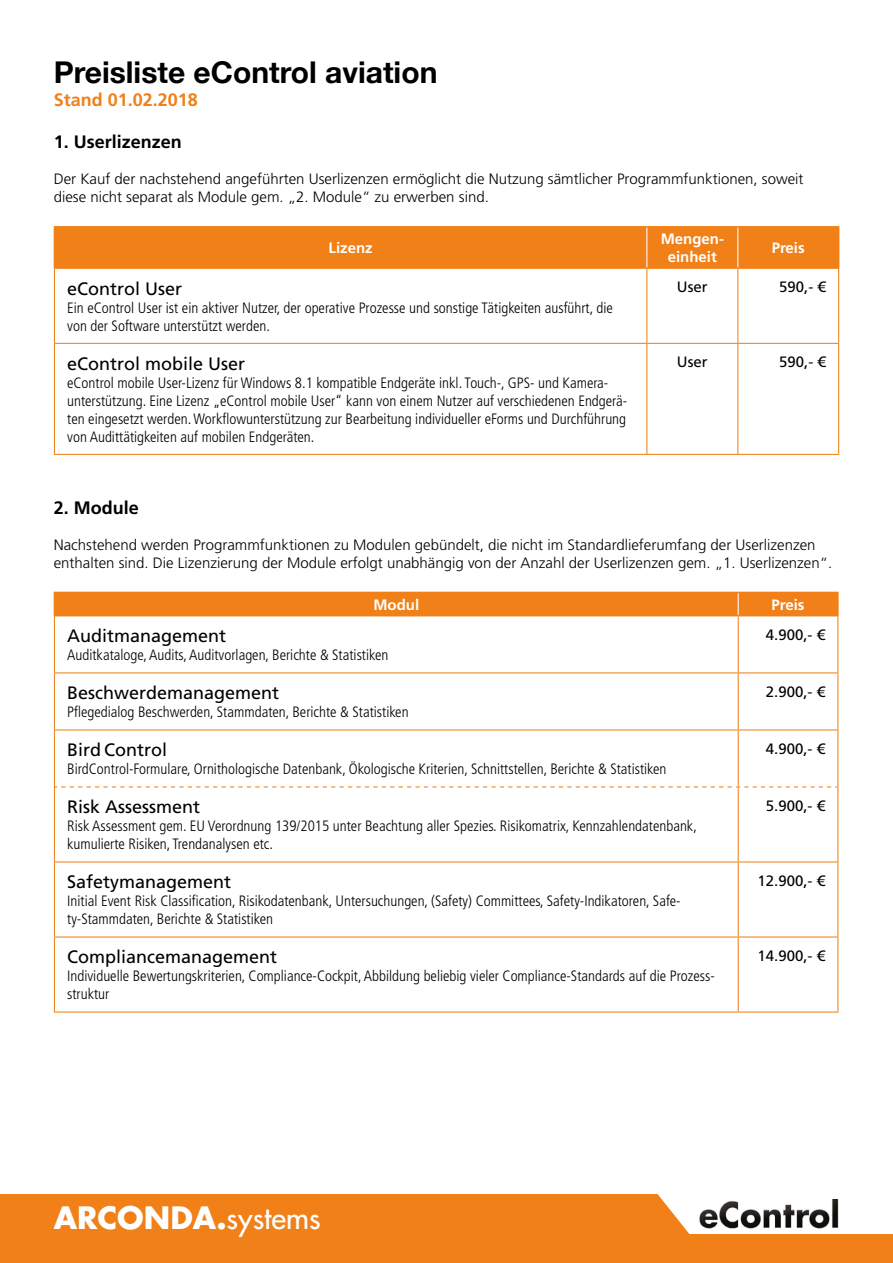
<style>
.page{position:relative;width:893px;height:1263px;background:#fff}
.page>*{position:absolute;margin:0;border:0;box-sizing:border-box;transform-origin:0 0}
.t1{font:700 30px "Helvetica Neue";color:#000}
.t2{font:700 30px "Futura Std";color:#fff}
.t3{font:18px "Frutiger LT Std";color:#000}
.t4{font:700 18px "Frutiger LT Std";color:#000}
.t5{font:700 18px "Frutiger LT Std";color:#f08017}
.t6{font:300 condensed 15px/18px "Frutiger LT Std";color:#000}
.t7{font:300 15px/18px "Frutiger LT Std";color:#000}
.t8{font:15px "Frutiger LT Std";color:#000}
.t9{font:700 15px/18px "Frutiger LT Std";color:#fff;text-align:center}
.s1{font-weight:500}
</style>
<div class="page">
<div style="left:0;top:1195px;width:893px;height:68px;background:#f08017"></div>
<svg style="left:609px;top:1194px;width:80px;height:39px"></svg>
<div style="left:689px;top:1110px;width:204px;height:123px;background:#fff"></div>
<img style="left:700px;top:1200px;width:139px;height:28px">
<div style="left:55px;top:228px;width:783px;height:39px;background:#f08017"></div>
<hr style="left:54px;top:226px;width:593px;height:2px;background:#f08017">
<hr style="left:54px;top:228px;width:1px;height:39px;background:#f08017">
<hr style="left:647px;top:226px;width:91px;height:2px;background:#f08017">
<hr style="left:738px;top:226px;width:101px;height:2px;background:#f08017">
<hr style="left:838px;top:228px;width:1px;height:39px;background:#f08017">
<hr style="left:54px;top:267px;width:593px;height:2px;background:#f08017">
<hr style="left:647px;top:267px;width:91px;height:2px;background:#f08017">
<hr style="left:738px;top:267px;width:101px;height:2px;background:#f08017">
<hr style="left:54px;top:269px;width:1px;height:74px;background:#f08017">
<hr style="left:646px;top:269px;width:1px;height:74px;background:#f08017">
<hr style="left:737px;top:269px;width:1px;height:74px;background:#f08017">
<hr style="left:838px;top:269px;width:1px;height:74px;background:#f08017">
<hr style="left:54px;top:343px;width:593px;height:1px;background:#f08017">
<hr style="left:54px;top:344px;width:1px;height:110px;background:#f08017">
<hr style="left:647px;top:343px;width:91px;height:1px;background:#f08017">
<hr style="left:646px;top:344px;width:1px;height:110px;background:#f08017">
<hr style="left:738px;top:343px;width:101px;height:1px;background:#f08017">
<hr style="left:737px;top:344px;width:1px;height:110px;background:#f08017">
<hr style="left:838px;top:344px;width:1px;height:110px;background:#f08017">
<hr style="left:54px;top:454px;width:593px;height:1px;background:#f08017">
<hr style="left:647px;top:454px;width:91px;height:1px;background:#f08017">
<hr style="left:738px;top:454px;width:101px;height:1px;background:#f08017">
<hr style="left:646px;top:228px;width:1px;height:39px;background:#fff">
<hr style="left:737px;top:228px;width:1px;height:39px;background:#fff">
<svg style="left:55px;top:616px;width:782px;height:395px"></svg>
<hr style="left:54px;top:616px;width:1px;height:56px;background:#f08017">
<hr style="left:738px;top:616px;width:1px;height:56px;background:#f08017">
<hr style="left:837px;top:616px;width:1px;height:56px;background:#f08017">
<hr style="left:54px;top:672px;width:684px;height:1px;background:#f08017">
<hr style="left:54px;top:673px;width:1px;height:56px;background:#f08017">
<hr style="left:738px;top:672px;width:100px;height:1px;background:#f08017">
<hr style="left:738px;top:673px;width:1px;height:56px;background:#f08017">
<hr style="left:837px;top:673px;width:1px;height:56px;background:#f08017">
<hr style="left:54px;top:729px;width:684px;height:1px;background:#f08017">
<hr style="left:54px;top:730px;width:1px;height:57px;background:#f08017">
<hr style="left:738px;top:729px;width:100px;height:1px;background:#f08017">
<hr style="left:738px;top:730px;width:1px;height:56px;background:#f08017">
<hr style="left:837px;top:730px;width:1px;height:57px;background:#f08017">
<hr style="left:54px;top:787px;width:1px;height:74px;background:#f08017">
<hr style="left:738px;top:787px;width:1px;height:74px;background:#f08017">
<hr style="left:837px;top:787px;width:1px;height:74px;background:#f08017">
<hr style="left:54px;top:861px;width:684px;height:1px;background:#f08017">
<hr style="left:54px;top:862px;width:1px;height:74px;background:#f08017">
<hr style="left:738px;top:861px;width:100px;height:1px;background:#f08017">
<hr style="left:738px;top:862px;width:1px;height:74px;background:#f08017">
<hr style="left:837px;top:862px;width:1px;height:74px;background:#f08017">
<hr style="left:54px;top:936px;width:684px;height:1px;background:#f08017">
<hr style="left:54px;top:937px;width:1px;height:74px;background:#f08017">
<hr style="left:738px;top:936px;width:100px;height:1px;background:#f08017">
<hr style="left:738px;top:937px;width:1px;height:74px;background:#f08017">
<hr style="left:837px;top:937px;width:1px;height:74px;background:#f08017">
<hr style="left:54px;top:1011px;width:684px;height:1px;background:#f08017">
<hr style="left:738px;top:1011px;width:100px;height:1px;background:#f08017">
<div style="left:54px;top:592px;width:783px;height:23px;background:#f08017"></div>
<hr style="left:738px;top:592px;width:101px;height:1px;background:#f08017">
<hr style="left:837px;top:593px;width:2px;height:22px;background:#f08017">
<hr style="left:54px;top:615px;width:684px;height:1px;background:#f08017">
<hr style="left:738px;top:615px;width:101px;height:1px;background:#f08017">
<svg style="left:55px;top:786px;width:782px;height:1px"></svg>
<h1 class="t1" style="left:54px;top:49px;width:385px">Preisliste eControl aviation</h1>
<p class="t5" style="left:54px;top:90px;width:146px">Stand 01.02.2018</p>
<p class="t4" style="left:54px;top:131px;width:130px">1. Userlizenzen</p>
<p class="t7" style="left:54px;top:170px;width:751px">Der Kauf der nachstehend angeführten Userlizenzen ermöglicht die Nutzung sämtlicher Programmfunktionen, soweit diese nicht separat als Module gem. „2. Module“ zu erwerben sind.</p>
<p class="t9" style="left:329px;top:239px;width:46px">Lizenz</p>
<p class="t9" style="left:661px;top:230px;width:65px">Mengen&shy;einheit</p>
<p class="t9" style="left:772px;top:239px;width:35px">Preis</p>
<p class="t3" style="left:67px;top:278px;width:117px">eControl User</p>
<p class="t6" style="left:67px;top:299px;width:547px">Ein eControl User ist ein aktiver Nutzer, der operative Prozesse und sonstige Tätigkeiten ausführt, die von der Software unterstützt werden.</p>
<p class="t8" style="left:677px;top:278px;width:32px">User</p>
<p class="t8" style="left:779px;top:278px;width:48px">590,- €</p>
<p class="t3" style="left:67px;top:353px;width:180px">eControl mobile User</p>
<p class="t6" style="left:67px;top:374px;width:561px">eControl mobile User-Lizenz für Windows 8.1 kompatible Endgeräte inkl. Touch-, GPS- und Kamera&shy;unterstützung. Eine Lizenz „eControl mobile User“ kann von einem Nutzer auf verschiedenen Endgerä&shy;ten eingesetzt werden. Workflowunterstützung zur Bearbeitung individueller eForms und Durchführung von Audittätigkeiten auf mobilen Endgeräten.</p>
<p class="t8" style="left:677px;top:353px;width:32px">User</p>
<p class="t8" style="left:779px;top:353px;width:48px">590,- €</p>
<p class="t4" style="left:54px;top:497px;width:87px">2. Module</p>
<p class="t7" style="left:54px;top:536px;width:780px">Nachstehend werden Programmfunktionen zu Modulen gebündelt, die nicht im Standardlieferumfang der Userlizenzen enthalten sind. Die Lizenzierung der Module erfolgt unabhängig von der Anzahl der Userlizenzen gem. „1. Userlizenzen“.</p>
<p class="t9" style="left:373px;top:595px;width:47px">Modul</p>
<p class="t9" style="left:771px;top:595px;width:35px">Preis</p>
<p class="t3" style="left:67px;top:625px;width:161px">Auditmanagement</p>
<p class="t6" style="left:67px;top:646px;width:323px">Auditkataloge, Audits, Auditvorlagen, Berichte &amp; Statistiken</p>
<p class="t8" style="left:766px;top:626px;width:61px">4.900,- €</p>
<p class="t3" style="left:67px;top:682px;width:214px">Beschwerdemanagement</p>
<p class="t6" style="left:67px;top:703px;width:343px">Pflegedialog Beschwerden, Stammdaten, Berichte &amp; Statistiken</p>
<p class="t3" style="left:67px;top:739px;width:102px">Bird Control</p>
<p class="t6" style="left:67px;top:760px;width:601px">BirdControl-Formulare, Ornithologische Datenbank, Ökologische Kriterien, Schnittstellen, Berichte &amp; Statistiken</p>
<p class="t3" style="left:67px;top:796px;width:135px">Risk Assessment</p>
<p class="t6" style="left:67px;top:817px;width:631px">Risk Assessment gem. EU Verordnung 139/2015 unter Beachtung aller Spezies. Risikomatrix, Kennzahlendatenbank, kumulierte Risiken, Trendanalysen etc.</p>
<p class="t3" style="left:67px;top:871px;width:166px">Safetymanagement</p>
<p class="t6" style="left:67px;top:892px;width:615px">Initial Event Risk Classification, Risikodatenbank, Untersuchungen, (Safety) Committees, Safety-Indikatoren, Safe&shy;ty-Stammdaten, Berichte &amp; Statistiken</p>
<p class="t3" style="left:67px;top:946px;width:212px">Compliancemanagement</p>
<p class="t6" style="left:67px;top:967px;width:649px">Individuelle Bewertungskriterien, Compliance-Cockpit, Abbildung beliebig vieler Compliance-Standards auf die Prozess&shy;struktur</p>
<p class="t8" style="left:766px;top:683px;width:61px">2.900,- €</p>
<p class="t8" style="left:766px;top:740px;width:61px">4.900,- €</p>
<p class="t8" style="left:766px;top:797px;width:61px">5.900,- €</p>
<p class="t8" style="left:758px;top:872px;width:69px">12.900,- €</p>
<p class="t8" style="left:758px;top:947px;width:69px">14.900,- €</p>
<h1 class="t2" style="left:54px;top:1197px;width:268px">ARCONDA.<span class="s1">systems</span></h1>
</div>
